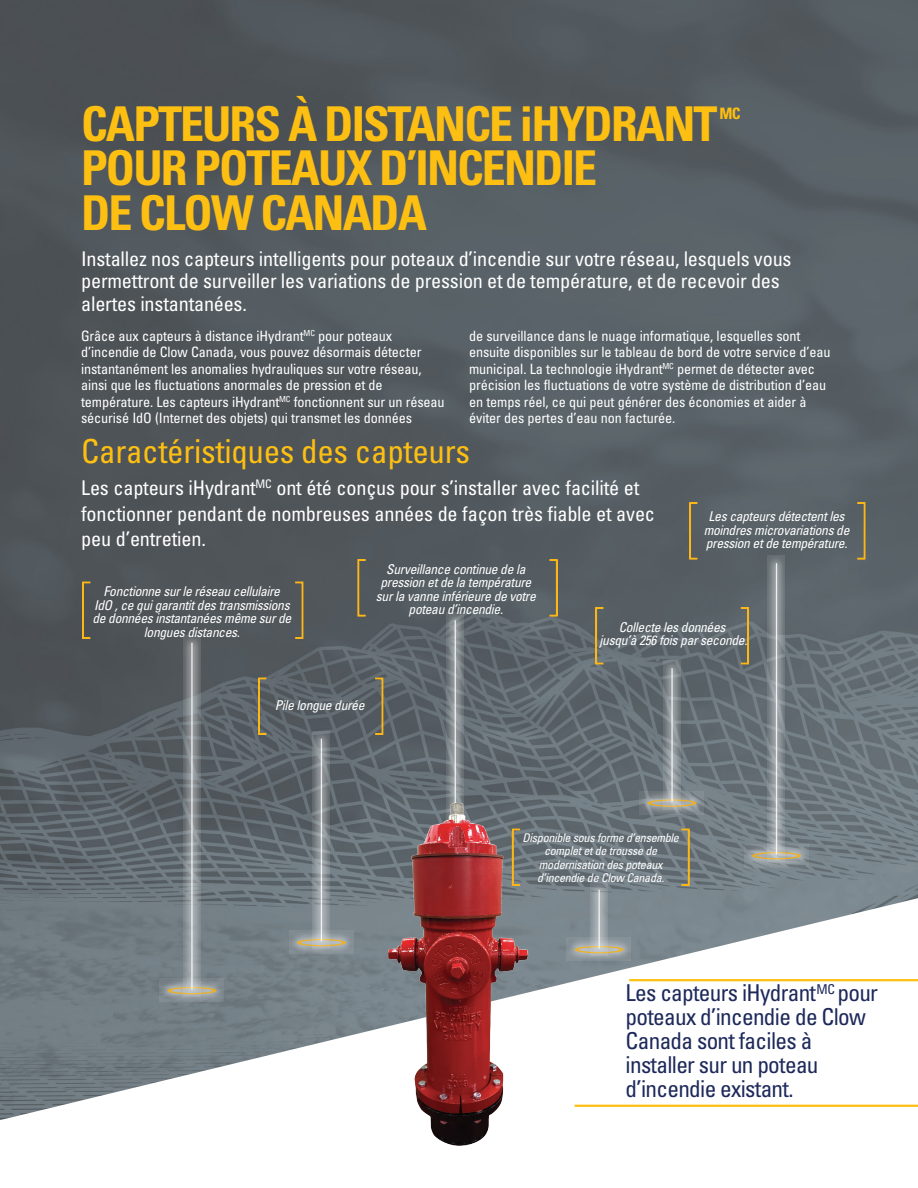
<style>
.page{position:relative;width:918px;height:1188px;background:#fff}
.page>*{position:absolute;margin:0;border:0;box-sizing:border-box;transform-origin:0 0}
.t1{font:700 condensed 48px/45px "Univers";letter-spacing:-.04em;color:#fdbf11}
.t2{font:condensed 33px "Univers";letter-spacing:-.01em;color:#fdbf11}
.t3{font:condensed 23.25px/24px "Univers";letter-spacing:-.03em;color:#1d295b}
.t4{font:condensed 20.25px/22.5px "Univers";letter-spacing:-.01em;color:#fff}
.t5{font:700 condensed 15.75px "Univers";color:#fdbf11}
.t6{font:condensed 14.25px/16.5px "Univers";letter-spacing:-.01em;color:#fff}
.t7{font:italic condensed 13.5px/13.5px "Univers";letter-spacing:-.025em;color:#fff;text-align:center}
.t8{font:italic condensed 12px/13.5px "Univers";letter-spacing:-.025em;color:#fff;text-align:center}
</style>
<div class="page">
<img style="left:0;top:0;width:918px;height:1120px">
<svg style="left:160px;top:979px;width:64px;height:23px"></svg>
<svg style="left:167px;top:987px;width:49px;height:7px"></svg>
<svg style="left:183px;top:635px;width:18px;height:362px;background:#868c8f"></svg>
<hr style="left:191px;top:643px;width:2px;height:346px;background:#fff">
<svg style="left:81px;top:581px;width:10px;height:59px"></svg>
<svg style="left:294px;top:581px;width:10px;height:59px"></svg>
<svg style="left:640px;top:791px;width:64px;height:24px"></svg>
<svg style="left:648px;top:799px;width:49px;height:8px"></svg>
<svg style="left:663px;top:661px;width:18px;height:149px;background:#8b9294"></svg>
<hr style="left:671px;top:669px;width:2px;height:132px;background:#fff">
<svg style="left:595px;top:606px;width:9px;height:59px"></svg>
<svg style="left:740px;top:606px;width:10px;height:59px"></svg>
<svg style="left:567px;top:938px;width:64px;height:23px"></svg>
<svg style="left:575px;top:946px;width:49px;height:7px"></svg>
<svg style="left:590px;top:882px;width:18px;height:74px"></svg>
<hr style="left:599px;top:890px;width:1px;height:58px;background:#fff">
<svg style="left:681px;top:828px;width:9px;height:59px"></svg>
<svg style="left:289px;top:931px;width:64px;height:23px"></svg>
<svg style="left:297px;top:939px;width:49px;height:7px"></svg>
<svg style="left:312px;top:731px;width:18px;height:218px;background:#8c9295"></svg>
<hr style="left:321px;top:739px;width:1px;height:202px;background:#fff">
<svg style="left:257px;top:677px;width:10px;height:59px"></svg>
<svg style="left:374px;top:677px;width:10px;height:59px"></svg>
<svg style="left:446px;top:613px;width:18px;height:164px;background:#838a8e"></svg>
<hr style="left:455px;top:621px;width:1px;height:278px;background:#fff">
<svg style="left:357px;top:558px;width:9px;height:59px"></svg>
<svg style="left:549px;top:558px;width:9px;height:59px"></svg>
<svg style="left:744px;top:844px;width:64px;height:23px"></svg>
<svg style="left:752px;top:852px;width:49px;height:7px"></svg>
<svg style="left:767px;top:556px;width:18px;height:306px;background:#8c9397"></svg>
<hr style="left:776px;top:564px;width:1px;height:290px;background:#fff">
<svg style="left:689px;top:501px;width:9px;height:59px"></svg>
<svg style="left:857px;top:501px;width:9px;height:59px"></svg>
<img style="left:367px;top:777px;width:179px;height:369px">
<hr style="left:575px;top:1105px;width:343px;height:2px;background:#fdbf11">
<hr style="left:629px;top:979px;width:289px;height:2px;background:#fdbf11">
<h1 class="t1" style="left:81px;top:101px;width:638px">CAPTEURS À DISTANCE iHYDRANT</h1>
<p class="t5" style="left:719px;top:103px;width:23px">MC</p>
<h1 class="t1" style="left:81px;top:144px;width:518px">POUR POTEAUX D’INCENDIE<br>DE CLOW CANADA</h1>
<h3 class="t4" style="left:81px;top:247px;width:712px">Installez nos capteurs intelligents pour poteaux d’incendie sur votre réseau, lesquels vous permettront de surveiller les variations de pression et de température, et de recevoir des alertes instantanées.</h3>
<p class="t6" style="left:81px;top:327px;width:365px">Grâce aux capteurs à distance iHydrant<sup>MC</sup> pour poteaux d’incendie de Clow Canada, vous pouvez désormais détecter instantanément les anomalies hydrauliques sur votre réseau, ainsi que les fluctuations anormales de pression et de température. Les capteurs iHydrant<sup>MC</sup> fonctionnent sur un réseau sécurisé IdO (Internet des objets) qui transmet les données</p>
<p class="t6" style="left:469px;top:327px;width:363px">de surveillance dans le nuage informatique, lesquelles sont ensuite disponibles sur le tableau de bord de votre service d’eau municipal. La technologie iHydrant<sup>MC</sup> permet de détecter avec précision les fluctuations de votre système de distribution d’eau en temps réel, ce qui peut générer des économies et aider à éviter des pertes d’eau non facturée.</p>
<h2 class="t2" style="left:81px;top:430px;width:390px">Caractéristiques des capteurs</h2>
<h3 class="t4" style="left:81px;top:475px;width:575px;line-height:25.5px">Les capteurs iHydrant<sup>MC</sup> ont été conçus pour s’installer avec facilité et fonctionner pendant de nombreuses années de façon très fiable et avec peu d’entretien.</h3>
<p class="t7" style="left:92px;top:584px;width:200px">Fonctionne sur le réseau cellulaire<br>IdO , ce qui garantit des transmissions de données instantanées même sur de longues distances.</p>
<p class="t7" style="left:704px;top:509px;width:147px">Les capteurs détectent les moindres microvariations de pression et de température.</p>
<p class="t7" style="left:376px;top:562px;width:161px">Surveillance continue de la pression et de la température sur la vanne inférieure de votre poteau d’incendie.</p>
<p class="t7" style="left:600px;top:620px;width:149px">Collecte les données<br>jusqu’à 256 fois par seconde.</p>
<p class="t7" style="left:275px;top:698px;width:91px">Pile longue durée</p>
<p class="t8" style="left:523px;top:831px;width:158px">Disponible sous forme d’ensemble complet et de trousse de modernisation des poteaux d’incendie de Clow Canada.</p>
<h3 class="t3" style="left:626px;top:980px;width:254px">Les capteurs iHydrant<sup>MC</sup> pour poteaux d’incendie de Clow<br>Canada sont faciles à installer sur un poteau d’incendie existant.</h3>
</div>
